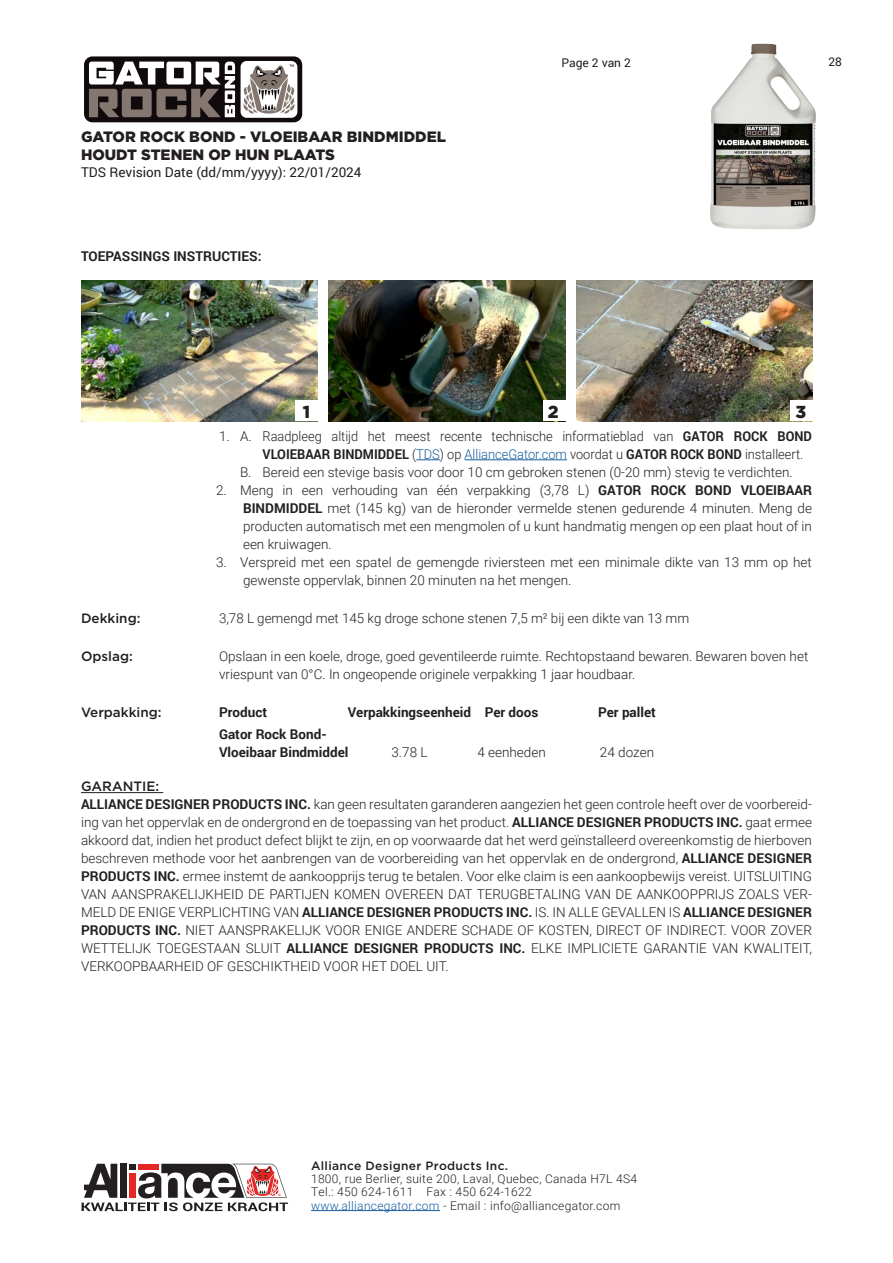
<style>
.page{position:relative;width:893px;height:1263px;background:#fff}
.page>*{position:absolute;margin:0;border:0;box-sizing:border-box;transform-origin:0 0}
.t1{font:900 17.4px "Gotham";color:#231f20}
.t2{font:900 15px/18px "Gotham";color:#231f20}
.t3{font:300 13.5px/18px "Roboto";color:#231f20}
.t4{font:700 13.5px "Roboto";color:#231f20}
.t5{font:13.5px "Roboto";color:#231f20}
.t6{font:500 13.5px "Gotham";color:#231f20}
.t7{font:300 12px/13.2px "Roboto";letter-spacing:.025em;color:#231f20}
.t8{font:500 12px "Gotham";letter-spacing:.025em;color:#231f20}
.t9{font:12px "Roboto";color:#231f20}
.s1{font-weight:700}
.s2{color:#175d9e}
</style>
<div class="page">
<img style="left:710px;top:44px;width:106px;height:185px">
<div style="left:81px;top:53px;width:224px;height:72px;background:linear-gradient(to right,#fff,#fdfdfd);border-radius:11px"></div>
<div style="left:84px;top:56px;width:218px;height:66px;background:#110a0c;border-radius:8px"></div>
<div style="left:241px;top:61px;width:56px;height:57px;background:#fff;border-radius:6px"></div>
<svg style="left:241px;top:61px;width:56px;height:53px"></svg>
<svg style="left:89px;top:62px;width:146px;height:55px"></svg>
<svg style="left:416px;top:459px;width:24px;height:1px"></svg>
<hr style="left:465px;top:459px;width:102px;height:1px;background:#175d9e">
<hr style="left:81px;top:792px;width:82px;height:1px;background:#231f20">
<img style="left:81px;top:281px;width:237px;height:140px">
<img style="left:329px;top:281px;width:236px;height:140px">
<img style="left:576px;top:281px;width:237px;height:140px">
<div style="left:295px;top:401px;width:23px;height:20px;background:#fff"></div>
<div style="left:543px;top:401px;width:23px;height:20px;background:#fff"></div>
<div style="left:790px;top:401px;width:23px;height:20px;background:#fff"></div>
<hr style="left:311px;top:1210px;width:129px;height:1px;background:#175d9e">
<svg style="left:82px;top:1164px;width:206px;height:47px"></svg>
<p class="t2" style="left:81px;top:128px;width:366px">GATOR ROCK BOND - VLOEIBAAR BINDMIDDEL<br>HOUDT STENEN OP HUN PLAATS</p>
<p class="t5" style="left:81px;top:162px;width:282px">TDS Revision Date (dd/mm/yyyy): 22/01/2024</p>
<p class="t4" style="left:81px;top:246px;width:182px">TOEPASSINGS INSTRUCTIES:</p>
<p class="t9" style="left:562px;top:54px;width:71px">Page 2 van 2</p>
<p class="t9" style="left:828px;top:54px;width:15px">28</p>
<p class="t1" style="left:303px;top:400px;width:9px">1</p>
<p class="t1" style="left:548px;top:400px;width:12px">2</p>
<p class="t1" style="left:795px;top:400px;width:12px">3</p>
<p class="t3" style="left:263px;top:426px;width:551px;text-indent:-44px">1. A. Raadpleeg altijd het meest recente technische informatieblad van <span class="s1">GATOR ROCK BOND<br>VLOIEBAAR BINDMIDDEL</span> (<span class="s2">TDS</span>) op <span class="s2">AllianceGator.com</span> voordat u <span class="s1">GATOR ROCK BOND</span> installeert.</p>
<p class="t3" style="left:240px;top:462px;width:554px">B. Bereid een stevige basis voor door 10 cm gebroken stenen (0-20 mm) stevig te verdichten.</p>
<p class="t3" style="left:243px;top:480px;width:570px;text-align:justify;text-indent:-27px">2. Meng in een verhouding van één verpakking (3,78 L) <span class="s1">GATOR ROCK BOND VLOEIBAAR BINDMIDDEL</span> met (145 kg) van de hieronder vermelde stenen gedurende 4 minuten. Meng de producten automatisch met een mengmolen of u kunt handmatig mengen op een plaat hout of in een kruiwagen.</p>
<p class="t3" style="left:243px;top:552px;width:570px;text-indent:-27px">3. Verspreid met een spatel de gemengde riviersteen met een minimale dikte van 13 mm op het gewenste oppervlak, binnen 20 minuten na het mengen.</p>
<p class="t6" style="left:81px;top:609px;width:61px">Dekking:</p>
<p class="t3" style="left:219px;top:609px;width:472px">3,78 L gemengd met 145 kg droge schone stenen 7,5 m² bij een dikte van 13 mm</p>
<p class="t6" style="left:81px;top:647px;width:53px">Opslag:</p>
<p class="t3" style="left:219px;top:647px;width:591px">Opslaan in een koele, droge, goed geventileerde ruimte. Rechtopstaand bewaren. Bewaren boven het vriespunt van 0°C. In ongeopende originele verpakking 1 jaar houdbaar.</p>
<p class="t6" style="left:81px;top:703px;width:82px">Verpakking:</p>
<p class="t4" style="left:219px;top:703px;width:50px">Product</p>
<p class="t4" style="left:348px;top:703px;width:192px">Verpakkingseenheid Per doos</p>
<p class="t4" style="left:598px;top:703px;width:59px">Per pallet</p>
<p class="t4" style="left:219px;top:724px;width:109px">Gator Rock Bond-</p>
<p class="t4" style="left:219px;top:742px;width:131px">Vloeibaar Bindmiddel</p>
<p class="t3" style="left:391px;top:742px;width:38px">3.78 L</p>
<p class="t3" style="left:477px;top:742px;width:70px">4 eenheden</p>
<p class="t3" style="left:600px;top:742px;width:56px">24 dozen</p>
<p class="t6" style="left:81px;top:778px;width:80px">GARANTIE:</p>
<p class="t3" style="left:81px;top:795px;width:732px;text-align:justify"><span class="s1">ALLIANCE DESIGNER PRODUCTS INC.</span> kan geen resultaten garanderen aangezien het geen controle heeft over de voorbereid&shy;ing van het oppervlak en de ondergrond en de toepassing van het product. <span class="s1">ALLIANCE DESIGNER PRODUCTS INC.</span> gaat ermee akkoord dat, indien het product defect blijkt te zijn, en op voorwaarde dat het werd geïnstalleerd overeenkomstig de hierboven beschreven methode voor het aanbrengen van de voorbereiding van het oppervlak en de ondergrond, <span class="s1">ALLIANCE DESIGNER PRODUCTS INC.</span> ermee instemt de aankoopprijs terug te betalen. Voor elke claim is een aankoopbewijs vereist. UITSLUITING VAN AANSPRAKELIJKHEID DE PARTIJEN KOMEN OVEREEN DAT TERUGBETALING VAN DE AANKOOPPRIJS ZOALS VER-MELD DE ENIGE VERPLICHTING VAN <span class="s1">ALLIANCE DESIGNER PRODUCTS INC.</span> IS. IN ALLE GEVALLEN IS <span class="s1">ALLIANCE DESIGNER PRODUCTS INC.</span> NIET AANSPRAKELIJK VOOR ENIGE ANDERE SCHADE OF KOSTEN, DIRECT OF INDIRECT. VOOR ZOVER WETTELIJK TOEGESTAAN SLUIT <span class="s1">ALLIANCE DESIGNER PRODUCTS INC.</span> ELKE IMPLICIETE GARANTIE VAN KWALITEIT, VERKOOPBAARHEID OF GESCHIKTHEID VOOR HET DOEL UIT.</p>
<p class="t8" style="left:311px;top:1158px;width:199px">Alliance Designer Products Inc.</p>
<p class="t7" style="left:311px;top:1172px;width:327px">1800, rue Berlier, suite 200, Laval, Quebec, Canada H7L 4S4<br>Tel.: 450 624-1611 Fax : 450 624-1622 <span class="s2">www.alliancegator.com</span> - Email : info@alliancegator.com</p>
</div>
